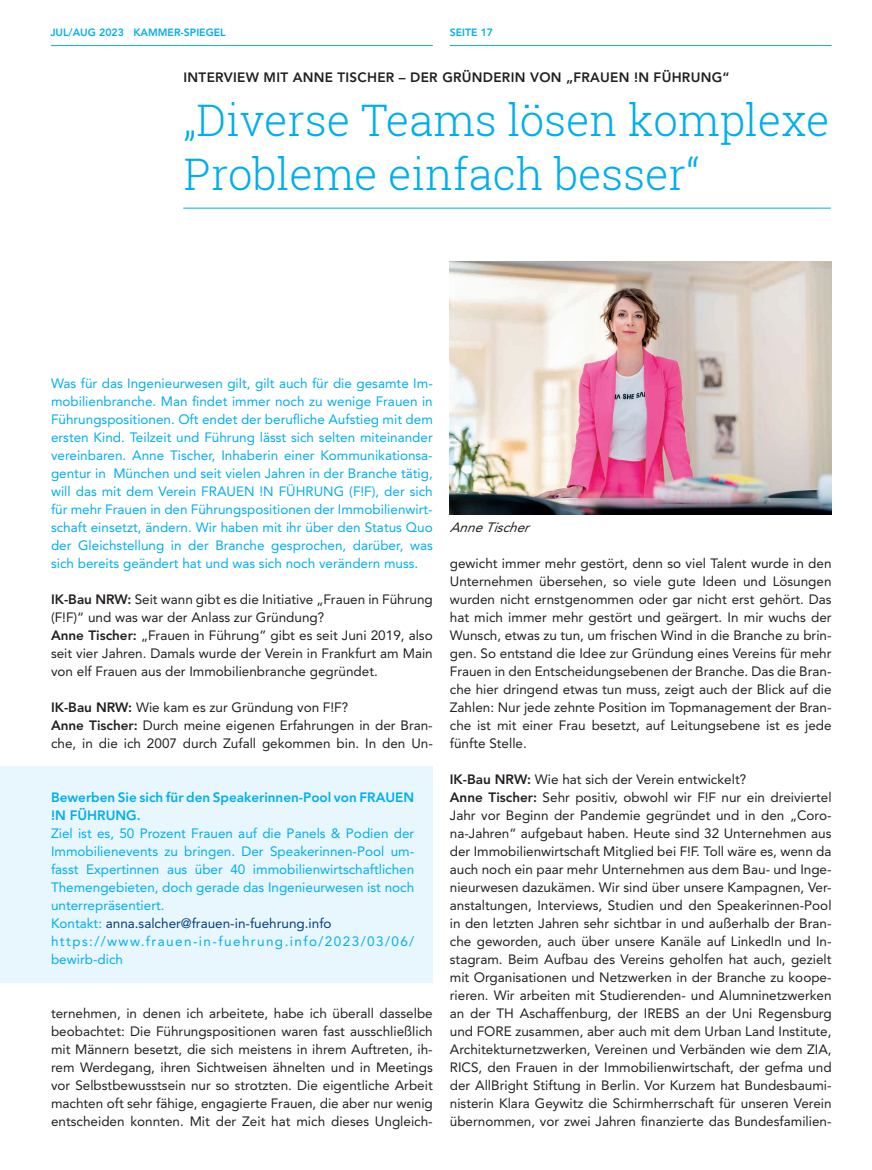
<style>
.page{position:relative;width:872px;height:1170px;background:#fff}
.page>*{position:absolute;margin:0;border:0;box-sizing:border-box;transform-origin:0 0}
.t1{font:300 43.5px/54px "Roboto Slab";color:#00aeef}
.t2{font:13.5px/18px "Avenir LT Std";color:#231f20}
.t3{font:13.5px/18px "Avenir LT Std";color:#00aeef;text-align:justify}
.t4{font:800 13.5px/18px "Avenir LT Std";color:#00aeef}
.t5{font:800 13.5px "Avenir LT Std";letter-spacing:.02em;color:#231f20}
.t6{font:italic 13.5px "Avenir LT Std";color:#231f20}
.t7{font:800 10.5px "Avenir LT Std";color:#00aeef}
.s1{font-weight:800}
.s2{color:#013d7d}
</style>
<div class="page">
<hr style="left:51px;top:45px;width:382px;height:1px;background:#00aeef">
<hr style="left:450px;top:45px;width:381px;height:1px;background:#00aeef">
<img style="left:450px;top:262px;width:381px;height:252px">
<hr style="left:183px;top:208px;width:648px;height:1px;background:#00aeef">
<div style="left:0;top:766px;width:433px;height:216px;background:#e8f6fd"></div>
<p class="t7" style="left:50px;top:26px;width:177px">JUL/AUG 2023 KAMMER-SPIEGEL</p>
<p class="t7" style="left:450px;top:26px;width:45px">SEITE 17</p>
<p class="t5" style="left:184px;top:69px;width:547px">INTERVIEW MIT ANNE TISCHER – DER GRÜNDERIN VON „FRAUEN !N FÜHRUNG“</p>
<h1 class="t1" style="left:184px;top:92px;width:647px">„Diverse Teams lösen komplexe<br>Probleme einfach besser“</h1>
<p class="t3" style="left:51px;top:374px;width:383px">Was für das Ingenieurwesen gilt, gilt auch für die gesamte Im&shy;mobilienbranche. Man findet immer noch zu wenige Frauen in Führungspositionen. Oft endet der berufliche Aufstieg mit dem ersten Kind. Teilzeit und Führung lässt sich selten miteinander vereinbaren. Anne Tischer, Inhaberin einer Kommunikationsa&shy;gentur in München und seit vielen Jahren in der Branche tätig, will das mit dem Verein FRAUEN !N FÜHRUNG (F!F), der sich für mehr Frauen in den Führungspositionen der Immobilienwirt&shy;schaft einsetzt, ändern. Wir haben mit ihr über den Status Quo der Gleichstellung in der Branche gesprochen, darüber, was sich bereits geändert hat und was sich noch verändern muss.</p>
<p class="t2" style="left:51px;top:590px;width:383px"><span class="s1">IK-Bau NRW:</span> Seit wann gibt es die Initiative „Frauen in Führung (F!F)“ und was war der Anlass zur Gründung?<br><span class="s1">Anne Tischer:</span> „Frauen in Führung” gibt es seit Juni 2019, also seit vier Jahren. Damals wurde der Verein in Frankfurt am Main von elf Frauen aus der Immobilienbranche gegründet.</p>
<p class="t2" style="left:51px;top:698px;width:383px"><span class="s1">IK-Bau NRW:</span> Wie kam es zur Gründung von F!F?<br><span class="s1">Anne Tischer:</span> Durch meine eigenen Erfahrungen in der Bran&shy;che, in die ich 2007 durch Zufall gekommen bin. In den Un-</p>
<p class="t4" style="left:51px;top:788px;width:365px">Bewerben Sie sich für den Speakerinnen-Pool von FRAUEN !N FÜHRUNG.</p>
<p class="t3" style="left:51px;top:824px;width:365px;text-align:left">Ziel ist es, 50 Prozent Frauen auf die Panels &amp; Podien der Immobilienevents zu bringen. Der Speakerinnen-Pool um&shy;fasst Expertinnen aus über 40 immobilienwirtschaftlichen Themengebieten, doch gerade das Ingenieurwesen ist noch unterrepräsentiert.<br>Kontakt: <span class="s2">anna.salcher@frauen-in-fuehrung.info </span>https://www.frauen-in-fuehrung.info/2023/03/06/ bewirb-dich</p>
<p class="t2" style="left:51px;top:1004px;width:383px;text-align:justify">ternehmen, in denen ich arbeitete, habe ich überall dasselbe beobachtet: Die Führungspositionen waren fast ausschließlich mit Männern besetzt, die sich meistens in ihrem Auftreten, ih&shy;rem Werdegang, ihren Sichtweisen ähnelten und in Meetings vor Selbstbewusstsein nur so strotzten. Die eigentliche Arbeit machten oft sehr fähige, engagierte Frauen, die aber nur wenig entscheiden konnten. Mit der Zeit hat mich dieses Ungleich-</p>
<p class="t6" style="left:450px;top:519px;width:86px">AnneTischer</p>
<p class="t2" style="left:450px;top:554px;width:383px;text-align:justify">gewicht immer mehr gestört, denn so viel Talent wurde in den Unternehmen übersehen, so viele gute Ideen und Lösungen wurden nicht ernstgenommen oder gar nicht erst gehört. Das hat mich immer mehr gestört und geärgert. In mir wuchs der Wunsch, etwas zu tun, um frischen Wind in die Branche zu brin&shy;gen. So entstand die Idee zur Gründung eines Vereins für mehr Frauen in den Entscheidungsebenen der Branche. Das die Bran&shy;che hier dringend etwas tun muss, zeigt auch der Blick auf die Zahlen: Nur jede zehnte Position im Topmanagement der Bran&shy;che ist mit einer Frau besetzt, auf Leitungsebene ist es jede fünfte Stelle.</p>
<p class="t2" style="left:450px;top:770px;width:383px"><span class="s1">IK-Bau NRW:</span> Wie hat sich der Verein entwickelt?<br><span class="s1">Anne Tischer:</span> Sehr positiv, obwohl wir F!F nur ein dreiviertel Jahr vor Beginn der Pandemie gegründet und in den „Coro&shy;na-Jahren“ aufgebaut haben. Heute sind 32 Unternehmen aus der Immobilienwirtschaft Mitglied bei F!F. Toll wäre es, wenn da auch noch ein paar mehr Unternehmen aus dem Bau- und Inge&shy;nieurwesen dazukämen. Wir sind über unsere Kampagnen, Ver&shy;anstaltungen, Interviews, Studien und den Speakerinnen-Pool in den letzten Jahren sehr sichtbar in und außerhalb der Bran&shy;che geworden, auch über unsere Kanäle auf LinkedIn und In&shy;stagram. Beim Aufbau des Vereins geholfen hat auch, gezielt mit Organisationen und Netzwerken in der Branche zu koope&shy;rieren. Wir arbeiten mit Studierenden- und Alumninetzwerken an der TH Aschaffenburg, der IREBS an der Uni Regensburg und FORE zusammen, aber auch mit dem Urban Land Institute, Architekturnetzwerken, Vereinen und Verbänden wie dem ZIA, RICS, den Frauen in der Immobilienwirtschaft, der gefma und der AllBright Stiftung in Berlin. Vor Kurzem hat Bundesbaumi&shy;nisterin Klara Geywitz die Schirmherrschaft für unseren Verein übernommen, vor zwei Jahren finanzierte das Bundesfamilien-</p>
</div>
